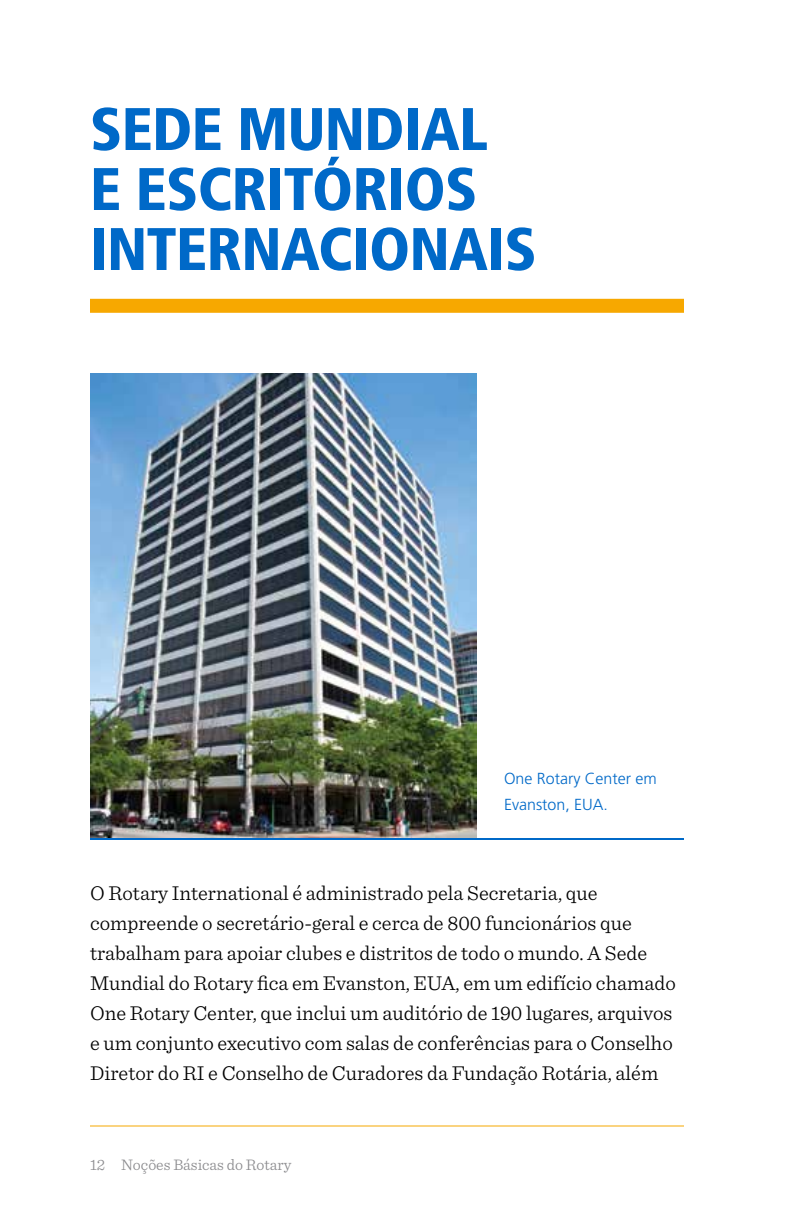
<style>
.page{position:relative;width:792px;height:1224px;background:#fff}
.page>*{position:absolute;margin:0;border:0;box-sizing:border-box;transform-origin:0 0}
.t1{font:900 condensed 60px/60px "Frutiger LT Std";letter-spacing:-.01em;color:#0069c8}
.t2{font:300 21px/30px "Sentinel";color:#000}
.t3{font:300 16px/26px "Frutiger LT Std";color:#0069c8}
.t4{font:300 16px "Sentinel";color:#8a8a8d}
</style>
<div class="page">
<hr style="left:90px;top:1126px;width:594px;height:1px;background:#f7a800">
<div style="left:90px;top:299px;width:594px;height:14px;background:#f7a800"></div>
<img style="left:90px;top:374px;width:387px;height:464px">
<hr style="left:90px;top:838px;width:594px;height:2px;background:#0069c8">
<h1 class="t1" style="left:90px;top:99px;width:448px">SEDE MUNDIAL<br>E ESCRITÓRIOS<br>INTERNACIONAIS</h1>
<p class="t3" style="left:504px;top:766px;width:154px">One Rotary Center em<br>Evanston, EUA.</p>
<p class="t2" style="left:90px;top:877px;width:587px">O Rotary International é administrado pela Secretaria, que compreende o secretário-geral e cerca de 800 funcionários que trabalham para apoiar clubes e distritos de todo o mundo. A Sede Mundial do Rotary fica em Evanston, EUA, em um edifício chamado One Rotary Center, que inclui um auditório de 190 lugares, arquivos e um conjunto executivo com salas de conferências para o Conselho Diretor do RI e Conselho de Curadores da Fundação Rotária, além</p>
<p class="t4" style="left:90px;top:1153px;width:203px">12 Noções Básicas do Rotary</p>
</div>
